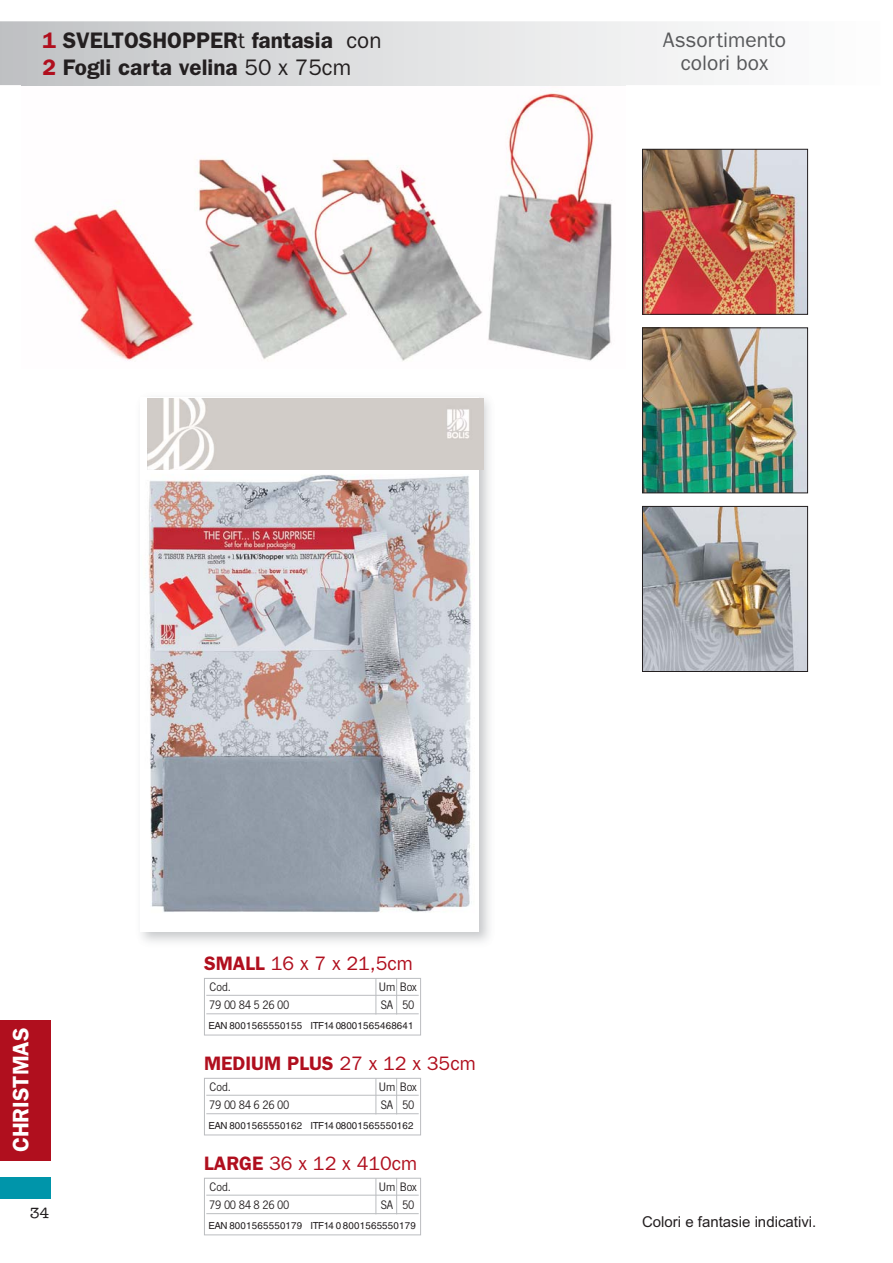
<style>
.page{position:relative;width:893px;height:1263px;background:#fff}
.page>*{position:absolute;margin:0;border:0;box-sizing:border-box;transform-origin:0 0}
.t1{font:700 22.5px/27.6px "Frankfurt Gothic";color:#231f20}
.t2{font:700 22.5px "Frankfurt Gothic";color:#fff}
.t3{font:21px/23.1px "Frankfurt Gothic Plain";color:#58595b;text-align:center}
.t4{font:19.5px "Frankfurt Gothic Plain";color:#b00f1e}
.t5{font:700 19.5px "Frankfurt Gothic";color:#b00f1e}
.t6{font:15px "Arial";color:#231f20}
.t7{font:15px "Memorandum Plain";color:#231f20}
.t8{font:12.75px "News Got T";letter-spacing:-.025em;color:#231f20}
.t9{font:9.75px "Switzerland";letter-spacing:.02em;color:#231f20}
.s1{color:#b00f1e}
.s2{font-family:"Frankfurt Gothic Plain";font-weight:400}
.s3{font-family:"Frankfurt Gothic";font-weight:700}
</style>
<div class="page">
<div style="left:0;top:1021px;width:51px;height:140px;background:#b00f1e"></div>
<img style="left:22px;top:85px;width:603px;height:276px">
<img style="left:141px;top:398px;width:349px;height:544px">
<img style="left:141px;top:406px;width:337px;height:525px">
<svg style="left:204px;top:978px;width:217px;height:58px"></svg>
<hr style="left:206px;top:1013px;width:213px;height:1px;background:#bbbdc0">
<hr style="left:375px;top:978px;width:1px;height:36px;background:#bbbdc0">
<hr style="left:396px;top:978px;width:1px;height:36px;background:#bbbdc0">
<svg style="left:204px;top:1078px;width:217px;height:58px"></svg>
<hr style="left:206px;top:1113px;width:213px;height:1px;background:#bbbdc0">
<hr style="left:375px;top:1078px;width:1px;height:36px;background:#bbbdc0">
<hr style="left:396px;top:1078px;width:1px;height:36px;background:#bbbdc0">
<img style="left:148px;top:398px;width:335px;height:72px">
<img style="left:644px;top:329px;width:162px;height:162px">
<div style="left:642px;top:327px;width:166px;height:166px;border:1px solid #231f20"></div>
<img style="left:644px;top:151px;width:162px;height:162px">
<div style="left:642px;top:149px;width:166px;height:166px;border:1px solid #231f20"></div>
<img style="left:644px;top:508px;width:162px;height:162px">
<div style="left:642px;top:506px;width:166px;height:166px;border:1px solid #231f20"></div>
<svg style="left:204px;top:1177px;width:217px;height:59px"></svg>
<hr style="left:206px;top:1213px;width:213px;height:1px;background:#bbbdc0">
<hr style="left:375px;top:1178px;width:1px;height:36px;background:#bbbdc0">
<hr style="left:396px;top:1178px;width:1px;height:36px;background:#bbbdc0">
<div style="left:0;top:1178px;width:51px;height:21px;background:#0095aa"></div>
<h1 class="t1" style="left:42px;top:28px;width:340px"><span class="s1">1</span> SVELTOSHOPPER<span class="s2">t</span> fantasia <span class="s2">con<br></span><span class="s1">2</span> Fogli carta velina <span class="s2">50 x 75cm</span></h1>
<h2 class="t3" style="left:663px;top:30px;width:125px">Assortimento colori box</h2>
<h1 class="t2" style="left:13px;top:1152px;width:126px;rotate:-90deg">CHRISTMAS</h1>
<h3 class="t7" style="left:30px;top:1204px;width:21px">34</h3>
<h3 class="t4" style="left:204px;top:957px;width:210px"><span class="s3">SMALL</span> 16 x 7 x 21,5cm</h3>
<h3 class="t8" style="left:209px;top:979px;width:23px">Cod.</h3>
<h3 class="t8" style="left:379px;top:979px;width:39px">Um Box</h3>
<h3 class="t8" style="left:209px;top:997px;width:82px">79 00 84 5 26 00</h3>
<h3 class="t8" style="left:381px;top:997px;width:35px">SA 50</h3>
<p class="t9" style="left:209px;top:1020px;width:207px">EAN 8001565550155 ITF14 08001565468641</p>
<h3 class="t5" style="left:204px;top:1057px;width:273px">MEDIUM PLUS <span class="s2">27 x 12 x 35cm</span></h3>
<h3 class="t8" style="left:209px;top:1079px;width:23px">Cod.</h3>
<h3 class="t8" style="left:379px;top:1079px;width:39px">Um Box</h3>
<h3 class="t8" style="left:209px;top:1097px;width:82px">79 00 84 6 26 00</h3>
<h3 class="t8" style="left:381px;top:1097px;width:35px">SA 50</h3>
<p class="t9" style="left:209px;top:1120px;width:207px">EAN 8001565550162 ITF14 08001565550162</p>
<h3 class="t4" style="left:204px;top:1157px;width:215px"><span class="s3">LARGE</span> 36 x 12 x 410cm</h3>
<h3 class="t8" style="left:209px;top:1179px;width:23px">Cod.</h3>
<h3 class="t8" style="left:379px;top:1179px;width:39px">Um Box</h3>
<h3 class="t8" style="left:209px;top:1197px;width:82px">79 00 84 8 26 00</h3>
<h3 class="t8" style="left:381px;top:1197px;width:35px">SA 50</h3>
<p class="t9" style="left:209px;top:1220px;width:209px">EAN 8001565550179 ITF14 0 8001565550179</p>
<h3 class="t6" style="left:642px;top:1213px;width:176px">Colori e fantasie indicativi.</h3>
</div>
